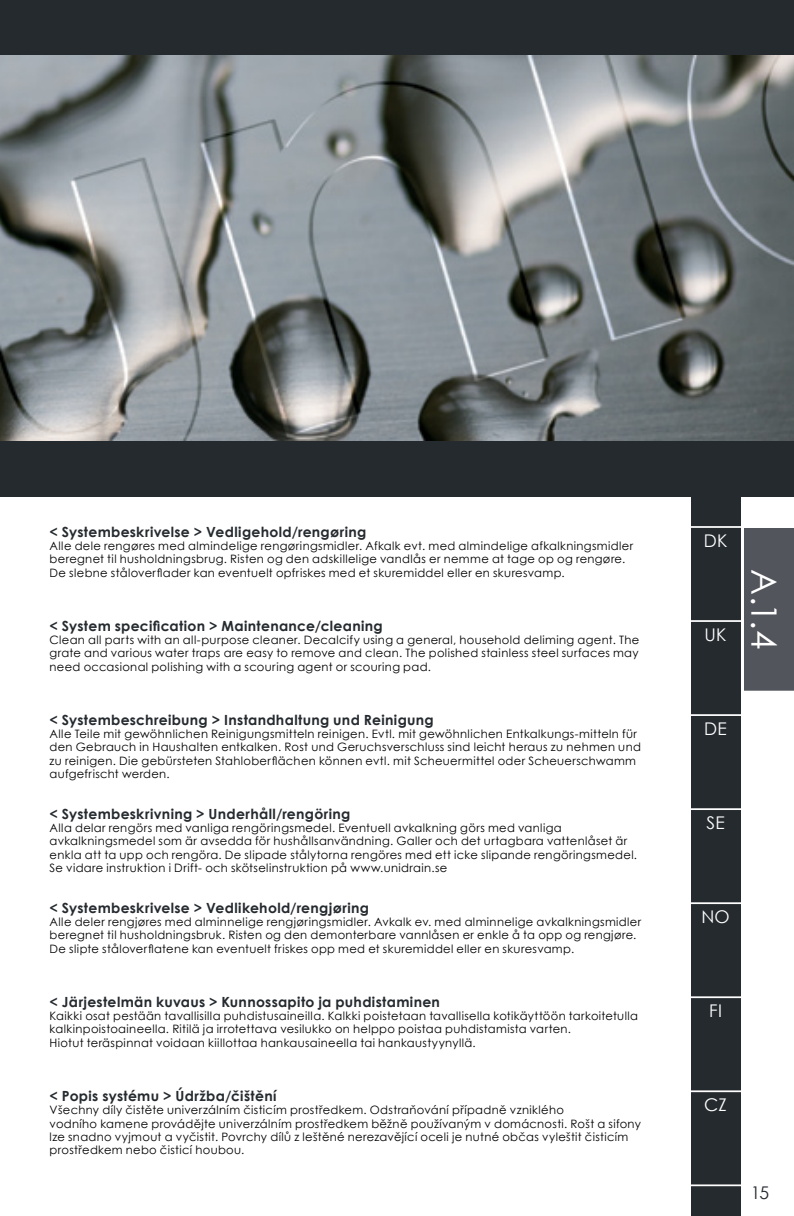
<style>
.page{position:relative;width:794px;height:1216px;background:#fff}
.page>*{position:absolute;margin:0;border:0;box-sizing:border-box;transform-origin:0 0}
.t1{font:35px "Century Gothic";color:#fff}
.t2{font:17.5px "Century Gothic";letter-spacing:.015em;color:#fff}
.t3{font:17.5px "Century Gothic";color:#252a2f}
.t4{font:700 14px "Century Gothic";letter-spacing:.02em;color:#252a2f}
.t5{font:11.55px/13.3px "Century Gothic";letter-spacing:.03em;color:#000}
</style>
<div class="page">
<div style="left:744px;top:528px;width:50px;height:162px;background:#52555c"></div>
<div style="left:691px;top:0;width:49px;height:1215px;background:#252a2f"></div>
<div style="left:0;top:0;width:794px;height:496px;background:#252a2f"></div>
<img style="left:0;top:55px;width:794px;height:385px">
<hr style="left:689px;top:1184px;width:53px;height:2px;background:#fff">
<hr style="left:689px;top:526px;width:53px;height:2px;background:#fff">
<hr style="left:689px;top:620px;width:53px;height:2px;background:#fff">
<hr style="left:689px;top:714px;width:53px;height:2px;background:#fff">
<hr style="left:689px;top:808px;width:53px;height:2px;background:#fff">
<hr style="left:689px;top:902px;width:53px;height:2px;background:#fff">
<hr style="left:689px;top:996px;width:53px;height:2px;background:#fff">
<hr style="left:689px;top:1090px;width:53px;height:2px;background:#fff">
<p class="t4" style="left:50px;top:521px;width:318px">&lt; Systembeskrivelse &gt; Vedligehold/rengøring</p>
<p class="t5" style="left:50px;top:539px;width:585px">Alle dele rengøres med almindelige rengøringsmidler. Afkalk evt. med almindelige afkalkningsmidler beregnet til husholdningsbrug. Risten og den adskillelige vandlås er nemme at tage op og rengøre.<br>De slebne ståloverflader kan eventuelt opfriskes med et skuremiddel eller en skuresvamp.</p>
<p class="t4" style="left:50px;top:615px;width:335px">&lt; System specification &gt; Maintenance/cleaning</p>
<p class="t5" style="left:50px;top:633px;width:591px;text-align:justify">Clean all parts with an all-purpose cleaner. Decalcify using a general, household deliming agent. The grate and various water traps are easy to remove and clean. The polished stainless steel surfaces may need occasional polishing with a scouring agent or scouring pad.</p>
<p class="t4" style="left:50px;top:709px;width:386px">&lt; Systembeschreibung &gt; Instandhaltung und Reinigung</p>
<p class="t5" style="left:50px;top:727px;width:593px">Alle Teile mit gewöhnlichen Reinigungsmitteln reinigen. Evtl. mit gewöhnlichen Entkalkungs-mitteln für den Gebrauch in Haushalten entkalken. Rost und Geruchsverschluss sind leicht heraus zu nehmen und zu reinigen. Die gebürsteten Stahloberflächen können evtl. mit Scheuermittel oder Scheuerschwamm aufgefrischt werden.</p>
<p class="t4" style="left:50px;top:803px;width:302px">&lt; Systembeskrivning &gt; Underhåll/rengöring</p>
<p class="t5" style="left:50px;top:821px;width:589px">Alla delar rengörs med vanliga rengöringsmedel. Eventuell avkalkning görs med vanliga avkalkningsmedel som är avsedda för hushållsanvändning. Galler och det urtagbara vattenlåset är enkla att ta upp och rengöra. De slipade stålytorna rengöres med ett icke slipande rengöringsmedel.<br>Se vidare instruktion i Drift- och skötselinstruktion på www.unidrain.se</p>
<p class="t4" style="left:50px;top:897px;width:321px">&lt; Systembeskrivelse &gt; Vedlikehold/rengjøring</p>
<p class="t5" style="left:50px;top:915px;width:593px">Alle deler rengjøres med alminnelige rengjøringsmidler. Avkalk ev. med alminnelige avkalkningsmidler beregnet til husholdningsbruk. Risten og den demonterbare vannlåsen er enkle å ta opp og rengjøre.<br>De slipte ståloverflatene kan eventuelt friskes opp med et skuremiddel eller en skuresvamp.</p>
<p class="t4" style="left:50px;top:991px;width:392px">&lt; Järjestelmän kuvaus &gt; Kunnossapito ja puhdistaminen</p>
<p class="t5" style="left:50px;top:1009px;width:590px">Kaikki osat pestään tavallisilla puhdistusaineilla. Kalkki poistetaan tavallisella kotikäyttöön tarkoitetulla kalkinpoistoaineella. Ritilä ja irrotettava vesilukko on helppo poistaa puhdistamista varten.<br>Hiotut teräspinnat voidaan kiillottaa hankausaineella tai hankaustyynyllä.</p>
<p class="t4" style="left:50px;top:1085px;width:228px">&lt; Popis systému &gt; Údržba/čištění</p>
<p class="t5" style="left:50px;top:1103px;width:593px">Všechny díly čistěte univerzálním čisticím prostředkem. Odstraňování případně vzniklého<br>vodního kamene provádějte univerzálním prostředkem běžně používaným v domácnosti. Rošt a sifony lze snadno vyjmout a vyčistit. Povrchy dílů z leštěné nerezavějící oceli je nutné občas vyleštit čisticím prostředkem nebo čisticí houbou.</p>
<h2 class="t2" style="left:703px;top:528px;width:25px">DK</h2>
<h2 class="t2" style="left:704px;top:622px;width:24px">UK</h2>
<h1 class="t1" style="left:788px;top:569px;width:81px;rotate:90deg">A.1.4</h1>
<h2 class="t2" style="left:704px;top:716px;width:24px">DE</h2>
<h2 class="t2" style="left:706px;top:810px;width:20px">SE</h2>
<h2 class="t2" style="left:701px;top:904px;width:30px">NO</h2>
<h2 class="t2" style="left:709px;top:998px;width:14px">FI</h2>
<h2 class="t2" style="left:704px;top:1092px;width:24px">CZ</h2>
<h2 class="t3" style="left:751px;top:1180px;width:20px">15</h2>
</div>
